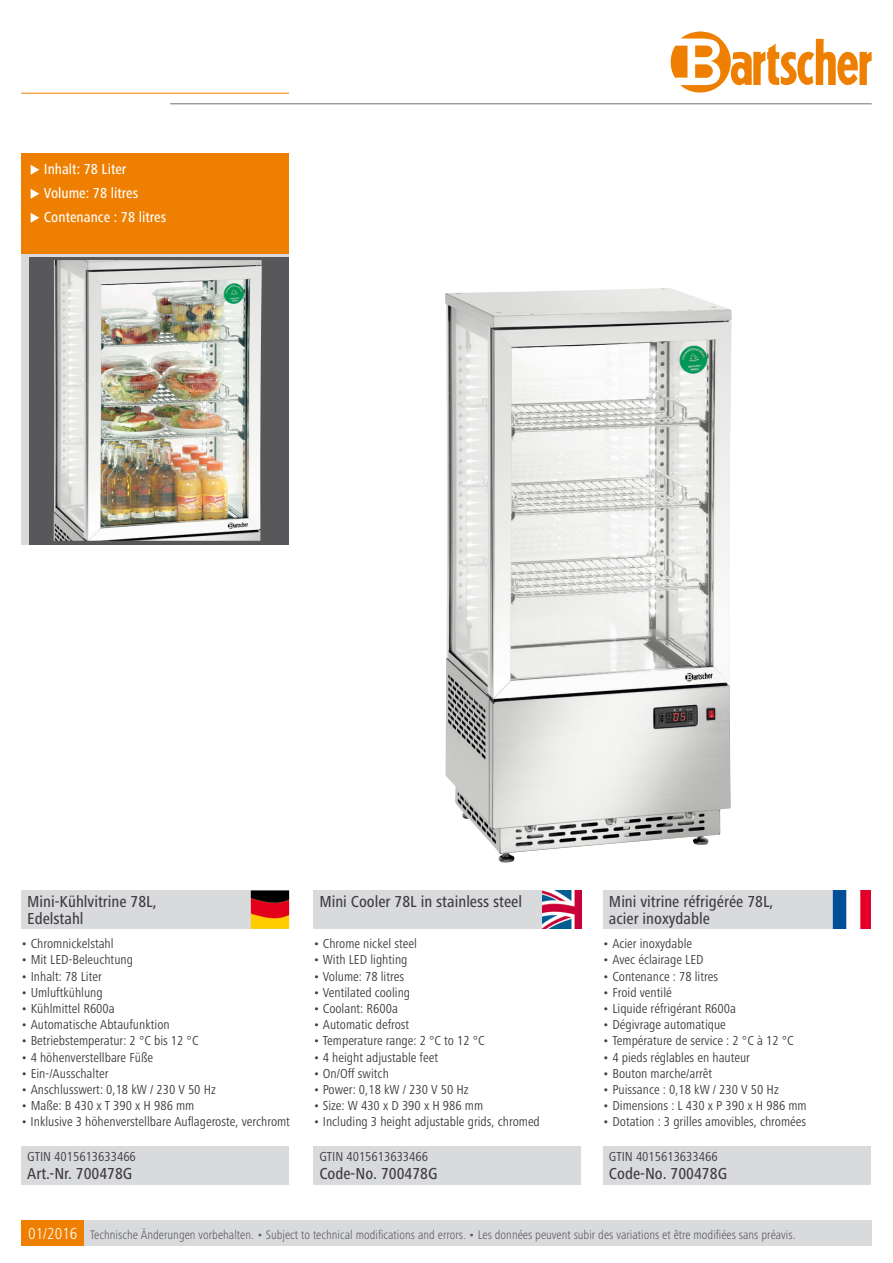
<style>
.page{position:relative;width:893px;height:1263px;background:#fff}
.page>*{position:absolute;margin:0;border:0;box-sizing:border-box;transform-origin:0 0}
.t1{font:500 condensed 16.5px/17.2px "Frutiger Next LTW1 G";color:#3e3d40}
.t2{font:500 condensed 15px "Frutiger Next LTW1 G";color:#fff}
.t3{font:condensed 13.5px "Frutiger Next LTW1 G";color:#3e3d40}
.t4{font:300 condensed 12.75px "Frutiger Next LTW1 G";color:#58585a}
.s1{font-size:16.5px;color:#fff}
</style>
<div class="page">
<div style="left:50px;top:1220px;width:822px;height:26px;background:#d9dadb"></div>
<hr style="left:21px;top:93px;width:268px;height:1px;background:#ee7f00">
<hr style="left:170px;top:103px;width:702px;height:1px;background:#707172">
<div style="left:21px;top:1220px;width:63px;height:26px;background:#ee7f00"></div>
<svg style="left:670px;top:31px;width:202px;height:62px"></svg>
<div style="left:21px;top:890px;width:268px;height:39px;background:#d9dadb"></div>
<div style="left:21px;top:1147px;width:268px;height:38px;background:#d9dadb"></div>
<div style="left:313px;top:890px;width:268px;height:39px;background:#d9dadb"></div>
<img style="left:543px;top:890px;width:38px;height:39px">
<div style="left:313px;top:1147px;width:268px;height:38px;background:#d9dadb"></div>
<img style="left:251px;top:890px;width:38px;height:39px">
<div style="left:21px;top:153px;width:268px;height:392px;background:#d9dadb"></div>
<div style="left:21px;top:153px;width:268px;height:101px;background:#ee7f00"></div>
<div style="left:30px;top:257px;width:259px;height:287px;background:#58585a"></div>
<img style="left:54px;top:260px;width:208px;height:281px">
<div style="left:603px;top:890px;width:268px;height:39px;background:#d9dadb"></div>
<div style="left:603px;top:1147px;width:268px;height:38px;background:#d9dadb"></div>
<img style="left:833px;top:890px;width:38px;height:39px">
<img style="left:445px;top:288px;width:287px;height:575px">
<p class="t2" style="left:30px;top:161px;width:98px">◆ Inhalt: 78 Liter</p>
<p class="t2" style="left:30px;top:185px;width:110px">◆ Volume: 78 litres</p>
<p class="t2" style="left:30px;top:209px;width:138px">◆ Contenance : 78 litres</p>
<p class="t1" style="left:27px;top:892px;width:131px">Mini-Kühlvitrine 78L,<br>Edelstahl</p>
<p class="t1" style="left:319px;top:892px;width:204px">Mini Cooler 78L in stainless steel</p>
<p class="t1" style="left:609px;top:892px;width:166px">Mini vitrine réfrigérée 78L, acier inoxydable</p>
<p class="t3" style="left:21px;top:936px;width:94px">• Chromnickelstahl</p>
<p class="t3" style="left:21px;top:952px;width:113px">• Mit LED-Beleuchtung</p>
<p class="t3" style="left:21px;top:968px;width:82px">• Inhalt: 78 Liter</p>
<p class="t3" style="left:21px;top:984px;width:83px">• Umluftkühlung</p>
<p class="t3" style="left:21px;top:1001px;width:95px">• Kühlmittel R600a</p>
<p class="t3" style="left:21px;top:1017px;width:150px">• Automatische Abtaufunktion</p>
<p class="t3" style="left:21px;top:1033px;width:179px">• Betriebstemperatur: 2 °C bis 12 °C</p>
<p class="t3" style="left:21px;top:1049px;width:133px">• 4 höhenverstellbare Füße</p>
<p class="t3" style="left:21px;top:1065px;width:89px">• Ein-/Ausschalter</p>
<p class="t3" style="left:21px;top:1082px;width:196px">• Anschlusswert: 0,18 kW / 230 V 50 Hz</p>
<p class="t3" style="left:21px;top:1098px;width:175px">• Maße: B 430 x T 390 x H 986 mm</p>
<p class="t3" style="left:21px;top:1114px;width:270px">• Inklusive 3 höhenverstellbare Auflageroste, verchromt</p>
<p class="t3" style="left:313px;top:936px;width:105px">• Chrome nickel steel</p>
<p class="t3" style="left:313px;top:952px;width:96px">• With LED lighting</p>
<p class="t3" style="left:313px;top:968px;width:92px">• Volume: 78 litres</p>
<p class="t3" style="left:313px;top:984px;width:98px">• Ventilated cooling</p>
<p class="t3" style="left:313px;top:1001px;width:86px">• Coolant: R600a</p>
<p class="t3" style="left:313px;top:1017px;width:97px">• Automatic defrost</p>
<p class="t3" style="left:313px;top:1033px;width:173px">• Temperature range: 2 °C to 12 °C</p>
<p class="t3" style="left:313px;top:1049px;width:126px">• 4 height adjustable feet</p>
<p class="t3" style="left:313px;top:1065px;width:77px">• On/Off switch</p>
<p class="t3" style="left:313px;top:1082px;width:157px">• Power: 0,18 kW / 230 V 50 Hz</p>
<p class="t3" style="left:313px;top:1098px;width:171px">• Size: W 430 x D 390 x H 986 mm</p>
<p class="t3" style="left:313px;top:1114px;width:228px">• Including 3 height adjustable grids, chromed</p>
<p class="t3" style="left:603px;top:936px;width:91px">• Acier inoxydable</p>
<p class="t3" style="left:603px;top:952px;width:102px">• Avec éclairage LED</p>
<p class="t3" style="left:603px;top:968px;width:117px">• Contenance : 78 litres</p>
<p class="t3" style="left:603px;top:984px;width:70px">• Froid ventilé</p>
<p class="t3" style="left:603px;top:1001px;width:135px">• Liquide réfrigérant R600a</p>
<p class="t3" style="left:603px;top:1017px;width:124px">• Dégivrage automatique</p>
<p class="t3" style="left:603px;top:1033px;width:192px">• Température de service : 2 °C à 12 °C</p>
<p class="t3" style="left:603px;top:1049px;width:149px">• 4 pieds réglables en hauteur</p>
<p class="t3" style="left:603px;top:1065px;width:111px">• Bouton marche/arrêt</p>
<p class="t3" style="left:603px;top:1082px;width:177px">• Puissance : 0,18 kW / 230 V 50 Hz</p>
<p class="t3" style="left:603px;top:1098px;width:205px">• Dimensions : L 430 x P 390 x H 986 mm</p>
<p class="t3" style="left:603px;top:1114px;width:205px">• Dotation : 3 grilles amovibles, chromées</p>
<p class="t3" style="left:27px;top:1149px;width:110px">GTIN 4015613633466</p>
<p class="t1" style="left:27px;top:1164px;width:107px">Art.-Nr. 700478G</p>
<p class="t3" style="left:319px;top:1149px;width:110px">GTIN 4015613633466</p>
<p class="t1" style="left:319px;top:1164px;width:120px">Code-No. 700478G</p>
<p class="t3" style="left:609px;top:1149px;width:110px">GTIN 4015613633466</p>
<p class="t1" style="left:609px;top:1164px;width:120px">Code-No. 700478G</p>
<p class="t4" style="left:28px;top:1227px;width:769px"><span class="s1">01/2016</span> Technische Änderungen vorbehalten. • Subject to technical modifications and errors. • Les données peuvent subir des variations et être modifiées sans préavis.</p>
</div>
